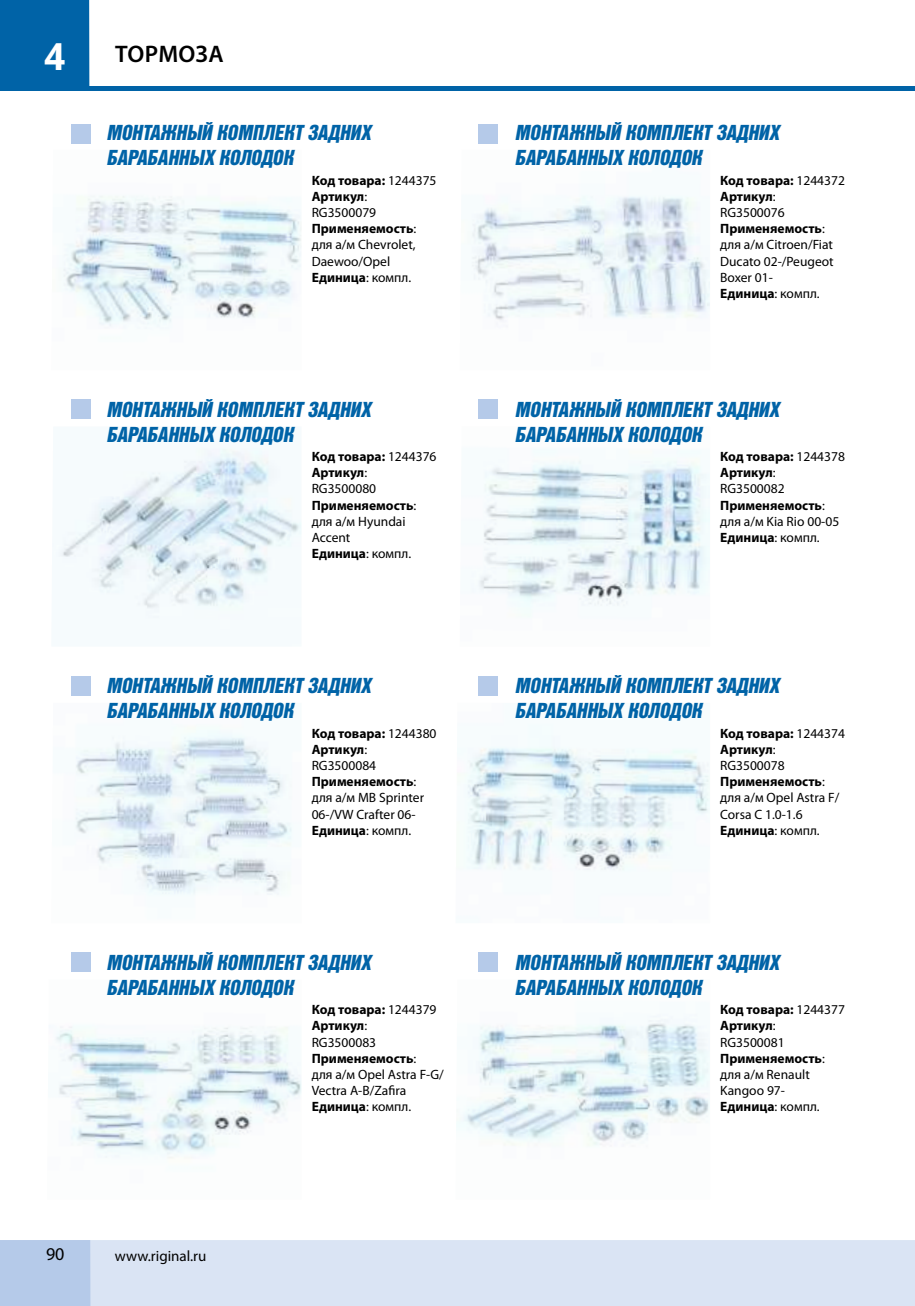
<style>
.page{position:relative;width:915px;height:1306px;background:#fff}
.page>*{position:absolute;margin:0;border:0;box-sizing:border-box;transform-origin:0 0}
.t1{font:700 37.5px "Noto Sans";color:#fff}
.t2{font:600 24px "Myriad Pro";letter-spacing:.01em;color:#000}
.t3{font:italic 21px/25.2px "Bastion Kontrast";color:#0063a7}
.t4{font:18px "Myriad Pro";color:#000}
.t5{font:15px "Myriad Pro";color:#000}
.t6{font:13.5px/16.2px "Myriad Pro";color:#000}
.s1{font-weight:700}
</style>
<div class="page">
<img style="left:63px;top:196px;width:238px;height:133px">
<img style="left:75px;top:729px;width:217px;height:166px">
<img style="left:58px;top:448px;width:243px;height:170px">
<img style="left:55px;top:1026px;width:246px;height:132px">
<img style="left:471px;top:195px;width:238px;height:126px">
<img style="left:465px;top:725px;width:244px;height:146px">
<img style="left:472px;top:449px;width:237px;height:168px">
<img style="left:456px;top:1015px;width:253px;height:131px">
<div style="left:71px;top:124px;width:19px;height:20px;background:#b5cae9"></div>
<div style="left:71px;top:400px;width:19px;height:19px;background:#b5cae9"></div>
<div style="left:71px;top:676px;width:19px;height:19px;background:#b5cae9"></div>
<div style="left:71px;top:952px;width:19px;height:20px;background:#b5cae9"></div>
<div style="left:478px;top:124px;width:19px;height:20px;background:#b5cae9"></div>
<div style="left:478px;top:400px;width:19px;height:19px;background:#b5cae9"></div>
<div style="left:478px;top:676px;width:19px;height:19px;background:#b5cae9"></div>
<div style="left:478px;top:952px;width:19px;height:20px;background:#b5cae9"></div>
<div style="left:90px;top:1240px;width:824px;height:65px;background:#dae4f4"></div>
<hr style="left:0;top:86px;width:914px;height:4px;background:#0063a7">
<div style="left:0;top:1240px;width:90px;height:65px;background:#b5cae9"></div>
<div style="left:0;top:0;width:89px;height:86px;background:#0063a7"></div>
<h1 class="t1" style="left:45px;top:30px;width:22px">4</h1>
<h2 class="t2" style="left:115px;top:41px;width:110px">ТОРМОЗА</h2>
<h3 class="t3" style="left:106px;top:120px;width:266px">МОНТАЖНЫЙ КОМПЛЕКТ ЗАДНИХ<br>БАРАБАННЫХ КОЛОДОК</h3>
<p class="t6" style="left:311px;top:172px;width:126px"><span class="s1">Код товара:</span> 1244375<br><span class="s1">Артикул</span>:<br>RG3500079<br><span class="s1">Применяемость</span>: для а/м Chevrolet,<br>Daewoo/Opel<br><span class="s1">Единица</span>: компл.</p>
<h3 class="t3" style="left:106px;top:396px;width:266px">МОНТАЖНЫЙ КОМПЛЕКТ ЗАДНИХ<br>БАРАБАННЫХ КОЛОДОК</h3>
<p class="t6" style="left:311px;top:448px;width:126px"><span class="s1">Код товара:</span> 1244376<br><span class="s1">Артикул</span>:<br>RG3500080<br><span class="s1">Применяемость</span>: для а/м Hyundai<br>Accent<br><span class="s1">Единица</span>: компл.</p>
<h3 class="t3" style="left:106px;top:673px;width:266px">МОНТАЖНЫЙ КОМПЛЕКТ ЗАДНИХ<br>БАРАБАННЫХ КОЛОДОК</h3>
<p class="t6" style="left:311px;top:725px;width:126px"><span class="s1">Код товара:</span> 1244380<br><span class="s1">Артикул</span>:<br>RG3500084<br><span class="s1">Применяемость</span>: для а/м MB Sprinter<br>06-/VW Crafter 06-<br><span class="s1">Единица</span>: компл.</p>
<h3 class="t3" style="left:106px;top:949px;width:266px">МОНТАЖНЫЙ КОМПЛЕКТ ЗАДНИХ<br>БАРАБАННЫХ КОЛОДОК</h3>
<h3 class="t4" style="left:46px;top:1244px;width:20px">90</h3>
<p class="t5" style="left:115px;top:1247px;width:93px">www.riginal.ru</p>
<p class="t6" style="left:311px;top:1001px;width:134px"><span class="s1">Код товара:</span> 1244379<br><span class="s1">Артикул</span>:<br>RG3500083<br><span class="s1">Применяемость</span>:<br>для а/м Opel Astra F-G/<br>Vectra A-B/Zafira<br><span class="s1">Единица</span>: компл.</p>
<h3 class="t3" style="left:514px;top:120px;width:266px">МОНТАЖНЫЙ КОМПЛЕКТ ЗАДНИХ<br>БАРАБАННЫХ КОЛОДОК</h3>
<p class="t6" style="left:720px;top:172px;width:126px"><span class="s1">Код товара:</span> 1244372<br><span class="s1">Артикул</span>:<br>RG3500076<br><span class="s1">Применяемость</span>: для а/м Citroen/Fiat<br>Ducato 02-/Peugeot<br>Boxer 01-<br><span class="s1">Единица</span>: компл.</p>
<h3 class="t3" style="left:514px;top:396px;width:266px">МОНТАЖНЫЙ КОМПЛЕКТ ЗАДНИХ<br>БАРАБАННЫХ КОЛОДОК</h3>
<p class="t6" style="left:720px;top:448px;width:126px"><span class="s1">Код товара:</span> 1244378<br><span class="s1">Артикул</span>:<br>RG3500082<br><span class="s1">Применяемость</span>: для а/м Kia Rio 00-05<br><span class="s1">Единица</span>: компл.</p>
<h3 class="t3" style="left:514px;top:673px;width:266px">МОНТАЖНЫЙ КОМПЛЕКТ ЗАДНИХ<br>БАРАБАННЫХ КОЛОДОК</h3>
<p class="t6" style="left:720px;top:725px;width:126px"><span class="s1">Код товара:</span> 1244374<br><span class="s1">Артикул</span>:<br>RG3500078<br><span class="s1">Применяемость</span>: для а/м Opel Astra F/<br>Corsa C 1.0-1.6<br><span class="s1">Единица</span>: компл.</p>
<h3 class="t3" style="left:514px;top:949px;width:266px">МОНТАЖНЫЙ КОМПЛЕКТ ЗАДНИХ<br>БАРАБАННЫХ КОЛОДОК</h3>
<p class="t6" style="left:720px;top:1001px;width:126px"><span class="s1">Код товара:</span> 1244377<br><span class="s1">Артикул</span>:<br>RG3500081<br><span class="s1">Применяемость</span>: для а/м Renault<br>Kangoo 97-<br><span class="s1">Единица</span>: компл.</p>
</div>
